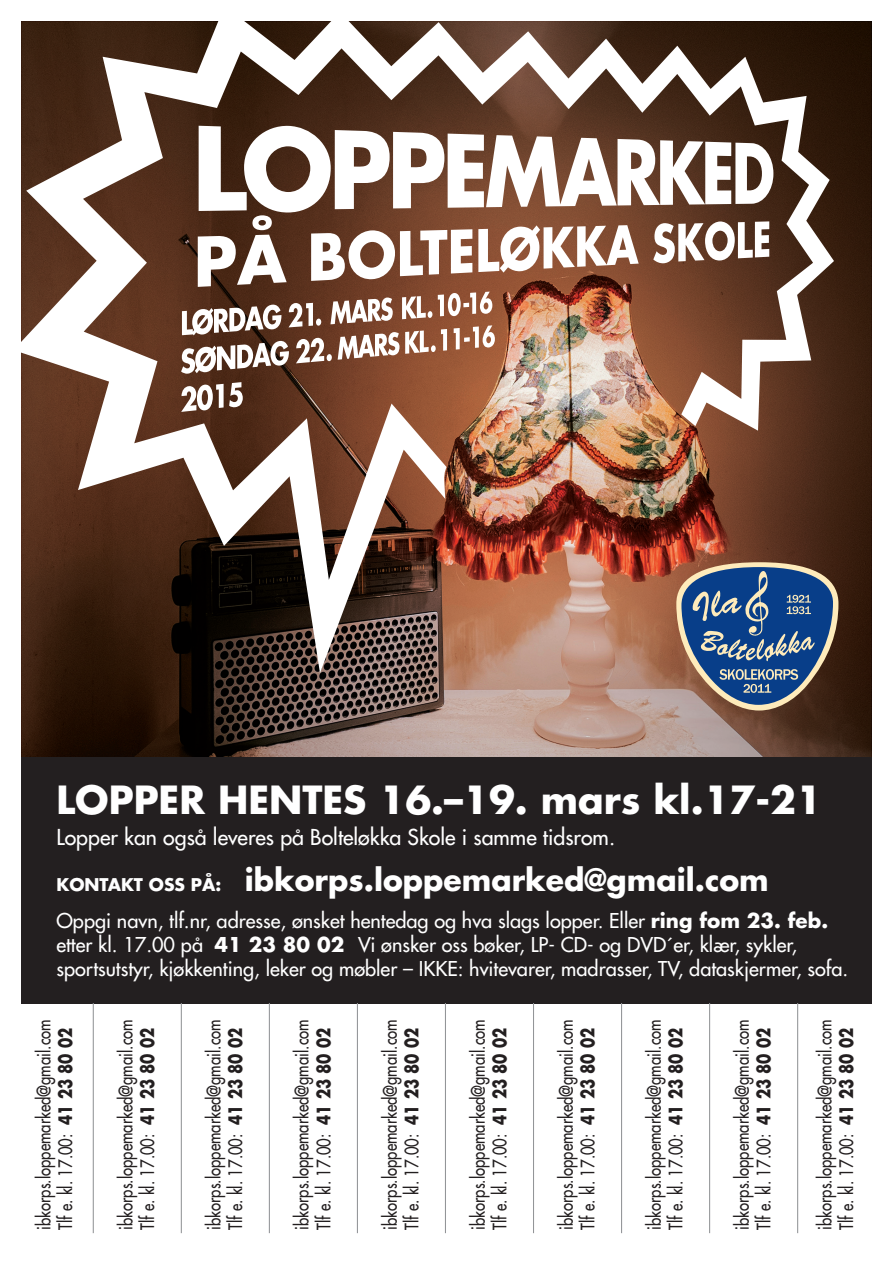
<style>
.page{position:relative;width:893px;height:1263px;background:#fff}
.page>*{position:absolute;margin:0;border:0;box-sizing:border-box;transform-origin:0 0}
.t1{font:700 37.8px "Futura";color:#fff}
.t2{font:700 29.85px "Futura";color:#fff}
.t3{font:21.3px "Futura";color:#fff}
.t4{font:19.95px/23.9px "Futura";color:#fff}
.t5{font:18.15px/21.8px "Futura";color:#231f20;scale:.82 1}
.s1{font-size:17.1px}
.s2{font-weight:700}
</style>
<div class="page">
<img style="left:21px;top:21px;width:851px;height:736px">
<svg style="left:676px;top:562px;width:162px;height:148px;background:#686469"></svg>
<div style="left:21px;top:757px;width:851px;height:246px;background:#231f20"></div>
<img style="left:21px;top:21px;width:813px;height:652px">
<hr style="left:93px;top:1003px;width:1px;height:230px;background:#939598">
<hr style="left:181px;top:1003px;width:1px;height:230px;background:#939598">
<hr style="left:269px;top:1003px;width:1px;height:230px;background:#939598">
<hr style="left:357px;top:1003px;width:1px;height:230px;background:#939598">
<hr style="left:445px;top:1003px;width:1px;height:230px;background:#939598">
<hr style="left:533px;top:1003px;width:1px;height:230px;background:#939598">
<hr style="left:621px;top:1003px;width:1px;height:230px;background:#939598">
<hr style="left:709px;top:1003px;width:1px;height:230px;background:#939598">
<hr style="left:797px;top:1003px;width:1px;height:230px;background:#939598">
<h1 class="t1" style="left:57px;top:773px;width:767px">LOPPER HENTES 16.–19. mars kl.17-21</h1>
<p class="t3" style="left:57px;top:823px;width:560px">Lopper kan også leveres på Bolteløkka Skole i samme tidsrom.</p>
<h2 class="t2" style="left:56px;top:859px;width:714px"><span class="s1">KONTAKT OSS PÅ:</span> ibkorps.loppemarked@gmail.com</h2>
<p class="t4" style="left:56px;top:908px;width:793px">Oppgi navn, tlf.nr, adresse, ønsket hentedag og hva slags lopper. Eller <span class="s2">ring fom 23. feb. </span>etter kl. 17.00 på <span class="s2">41 23 80 02</span> Vi ønsker oss bøker, LP- CD- og DVD´er, klær, sykler, sportsutstyr, kjøkkenting, leker og møbler – IKKE: hvitevarer, madrasser, TV, dataskjermer, sofa.</p>
<p class="t5" style="left:33px;top:1230px;width:258px;rotate:-90deg">ibkorps.loppemarked@gmail.com<br>Tlf e. kl. 17.00: <span class="s2">41 23 80 02</span></p>
<p class="t5" style="left:115px;top:1230px;width:258px;rotate:-90deg">ibkorps.loppemarked@gmail.com<br>Tlf e. kl. 17.00: <span class="s2">41 23 80 02</span></p>
<p class="t5" style="left:203px;top:1230px;width:258px;rotate:-90deg">ibkorps.loppemarked@gmail.com<br>Tlf e. kl. 17.00: <span class="s2">41 23 80 02</span></p>
<p class="t5" style="left:291px;top:1230px;width:258px;rotate:-90deg">ibkorps.loppemarked@gmail.com<br>Tlf e. kl. 17.00: <span class="s2">41 23 80 02</span></p>
<p class="t5" style="left:379px;top:1230px;width:258px;rotate:-90deg">ibkorps.loppemarked@gmail.com<br>Tlf e. kl. 17.00: <span class="s2">41 23 80 02</span></p>
<p class="t5" style="left:467px;top:1230px;width:258px;rotate:-90deg">ibkorps.loppemarked@gmail.com<br>Tlf e. kl. 17.00: <span class="s2">41 23 80 02</span></p>
<p class="t5" style="left:555px;top:1230px;width:258px;rotate:-90deg">ibkorps.loppemarked@gmail.com<br>Tlf e. kl. 17.00: <span class="s2">41 23 80 02</span></p>
<p class="t5" style="left:643px;top:1230px;width:258px;rotate:-90deg">ibkorps.loppemarked@gmail.com<br>Tlf e. kl. 17.00: <span class="s2">41 23 80 02</span></p>
<p class="t5" style="left:731px;top:1230px;width:258px;rotate:-90deg">ibkorps.loppemarked@gmail.com<br>Tlf e. kl. 17.00: <span class="s2">41 23 80 02</span></p>
<p class="t5" style="left:814px;top:1230px;width:258px;rotate:-90deg">ibkorps.loppemarked@gmail.com<br>Tlf e. kl. 17.00: <span class="s2">41 23 80 02</span></p>
</div>
